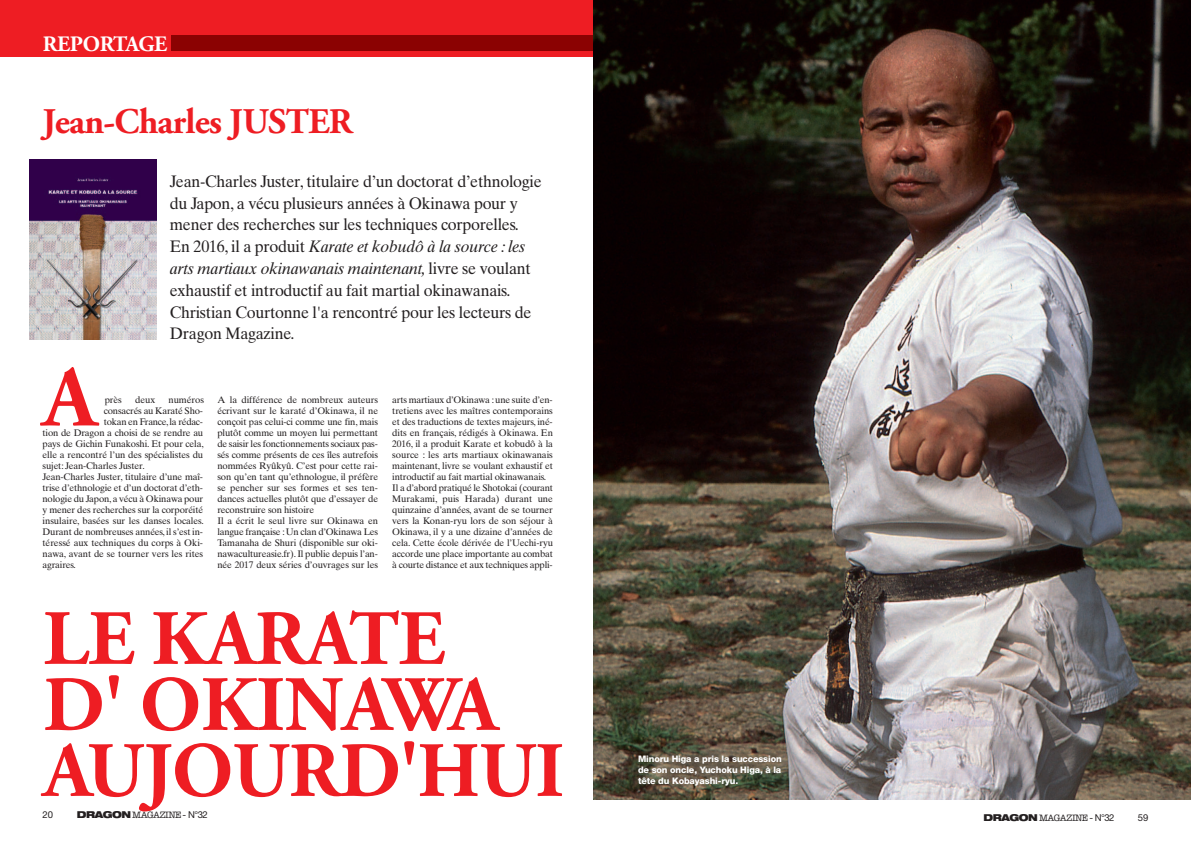
<style>
.page{position:relative;width:1191px;height:842px;background:#fff}
.page>*{position:absolute;margin:0;border:0;box-sizing:border-box;transform-origin:0 0}
.t1{font:700 86.5px "Adobe Garamond Pro";color:#ee1d23}
.t2{font:700 78px/66px "Adobe Garamond Pro";letter-spacing:-.015em;color:#ee1d23}
.t3{font:700 36px "Adobe Garamond Pro";letter-spacing:-.02em;color:#ee1d23}
.t4{font:700 22px "Adobe Garamond Pro";letter-spacing:-.01em;color:#fff}
.t5{font:16.6px/21.8px "Times Ten";letter-spacing:-.015em;color:#231f20;scale:.96 1}
.t6{font:9.5px/11px "Times Ten";letter-spacing:-.015em;color:#231f20}
.t7{font:9.5px "American Typewriter";letter-spacing:-.05em;color:#231f20}
.t8{font:9.5px "Helvetica Neue LT Std";color:#231f20}
.t9{font:800 9px/10.8px "Helvetica Neue LT Std";letter-spacing:-.01em;color:#fff;text-align:justify}
.s1{font-style:italic}
.s2{font-family:"Helvetica Neue LT Std";font-weight:900;font-stretch:expanded}
.s3{font-family:"Helvetica Neue LT Std"}
</style>
<div class="page">
<div style="left:0;top:0;width:1191px;height:57px;background:#ee1d23"></div>
<div style="left:171px;top:36px;width:1020px;height:15px;background:#8b0202"></div>
<img style="left:594px;top:0;width:597px;height:799px">
<img style="left:29px;top:159px;width:128px;height:181px">
<h3 class="t4" style="left:43px;top:35px;width:126px">REPORTAGE</h3>
<h3 class="t3" style="left:43px;top:107px;width:312px">Jean-Charles JUSTER</h3>
<p class="t5" style="left:170px;top:172px;width:389px">Jean-Charles Juster, titulaire d’un doctorat d’ethnologie du Japon, a vécu plusieurs années à Okinawa pour y mener des recherches sur les techniques corporelles.<br>En 2016, il a produit <span class="s1">Karate et kobudô à la source : les arts martiaux okinawanais maintenant,</span> livre se voulant exhaustif et introductif au fait martial okinawanais.<br>Christian Courtonne l'a rencontré pour les lecteurs de Dragon Magazine.</p>
<h1 class="t1" style="left:43px;top:364px;width:55px">A</h1>
<p class="t6" style="left:217px;top:396px;width:162px">A la différence de nombreux auteurs écrivant sur le karaté d’Okinawa, il ne conçoit pas celui-ci comme une fin, mais plutôt comme un moyen lui permettant de saisir les fonctionnements sociaux pas&shy;sés comme présents de ces îles autrefois nommées Ryûkyû. C’est pour cette rai&shy;son qu’en tant qu’ethnologue, il préfère se pencher sur ses formes et ses ten&shy;dances actuelles plutôt que d’essayer de reconstruire son histoire<br>Il a écrit le seul livre sur Okinawa en langue française :Un clan d’Okinawa Les Tamanaha de Shuri (disponible sur oki&shy;nawacultureasie.fr).Il publie depuis l’an&shy;née 2017 deux séries d’ouvrages sur les</p>
<p class="t6" style="left:392px;top:396px;width:162px">arts martiaux d’Okinawa :une suite d’en&shy;tretiens avec les maîtres contemporains et des traductions de textes majeurs, iné&shy;dits en français, rédigés à Okinawa. En 2016, il a produit Karate et kobudô à la source : les arts martiaux okinawanais maintenant, livre se voulant exhaustif et introductif au fait martial okinawanais.<br>Il a d’abord pratiqué le Shotokai (courant Murakami, puis Harada) durant une quinzaine d’années, avant de se tourner vers la Konan-ryu lors de son séjour à Okinawa, il y a une dizaine d’années de cela. Cette école dérivée de l’Uechi-ryu accorde une place importante au combat à courte distance et aux techniques appli-</p>
<h2 class="t2" style="left:43px;top:613px;width:523px">LE KARATE<br>D' OKINAWA<br>AUJOURD'HUI</h2>
<p class="t6" style="left:105px;top:396px;width:19px">près</p>
<p class="t6" style="left:135px;top:396px;width:21px">deux</p>
<p class="t6" style="left:168px;top:396px;width:37px">numéros</p>
<p class="t6" style="left:104px;top:407px;width:101px">consacrés au Karaté Sho-</p>
<p class="t6" style="left:104px;top:418px;width:101px">tokan en France,la rédac-</p>
<p class="t6" style="left:43px;top:429px;width:162px">tion de Dragon a choisi de se rendre au</p>
<p class="t6" style="left:43px;top:440px;width:163px">pays de Gichin Funakoshi. Et pour cela,</p>
<p class="t6" style="left:43px;top:451px;width:162px">elle a rencontré l’un des spécialistes du</p>
<p class="t6" style="left:43px;top:462px;width:104px">sujet: Jean-Charles Juster.</p>
<p class="t6" style="left:43px;top:473px;width:162px">Jean-Charles Juster, titulaire d’une maî-</p>
<p class="t6" style="left:43px;top:484px;width:162px">trise d’ethnologie et d’un doctorat d’eth-</p>
<p class="t6" style="left:43px;top:495px;width:162px">nologie du Japon, a vécu à Okinawa pour</p>
<p class="t6" style="left:43px;top:506px;width:162px">y mener des recherches sur la corporéité</p>
<p class="t6" style="left:43px;top:517px;width:163px">insulaire, basées sur les danses locales.</p>
<p class="t6" style="left:43px;top:528px;width:162px">Durant de nombreuses années,il s’est in-</p>
<p class="t6" style="left:43px;top:539px;width:162px">téressé aux techniques du corps à Oki-</p>
<p class="t6" style="left:43px;top:550px;width:162px">nawa, avant de se tourner vers les rites</p>
<p class="t6" style="left:43px;top:561px;width:35px">agraires.</p>
<p class="t8" style="left:43px;top:812px;width:12px">20</p>
<p class="t7" style="left:77px;top:810px;width:132px"><span class="s2">DRAGON</span> MAGAZINE <span class="s3">- N°32</span></p>
<p class="t9" style="left:638px;top:755px;width:145px">Minoru Higa a pris la succession de son oncle, Yuchoku Higa, à la tête du Kobayashi-ryu.</p>
<p class="t7" style="left:983px;top:813px;width:132px"><span class="s2">DRAGON</span> MAGAZINE <span class="s3">- N°32</span></p>
<p class="t8" style="left:1137px;top:814px;width:12px">59</p>
</div>
